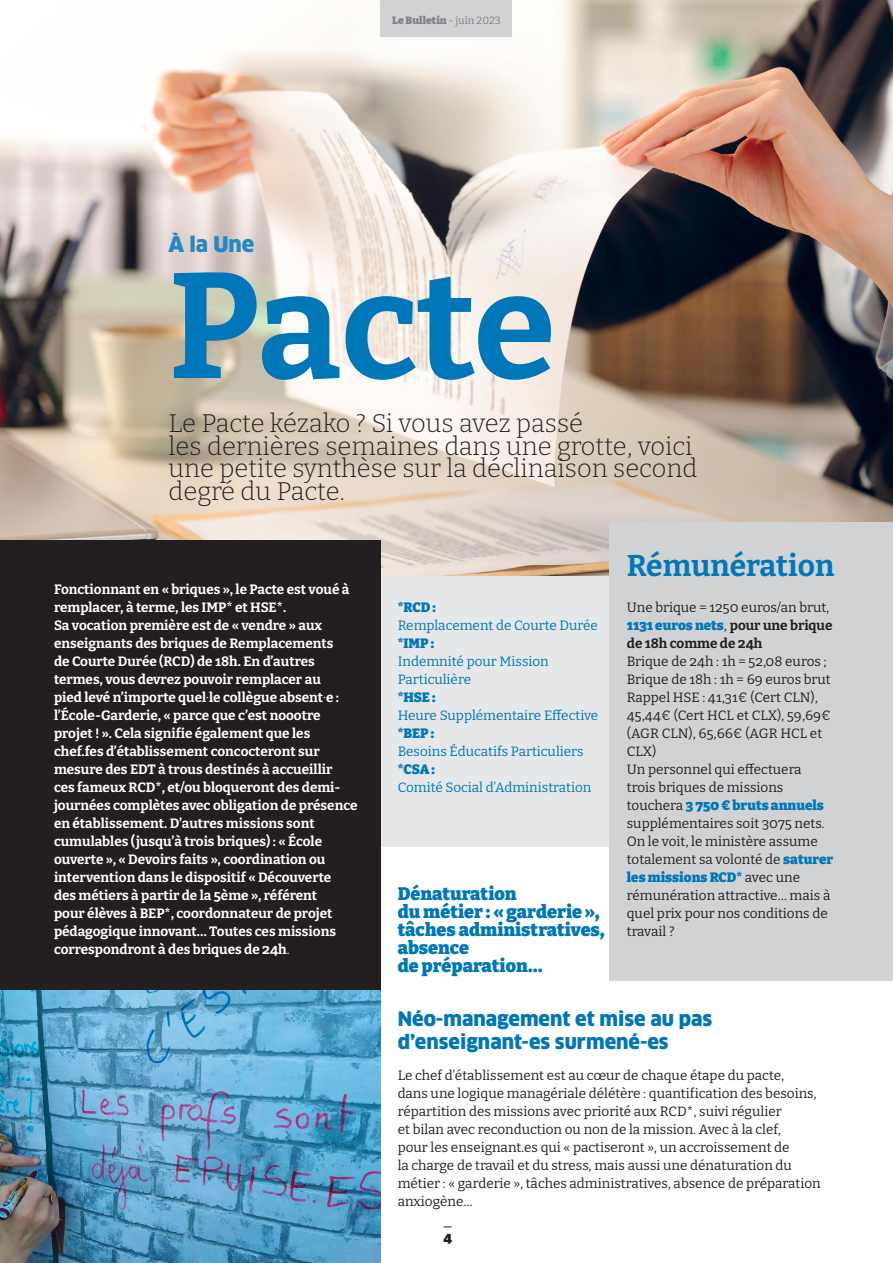
<style>
.page{position:relative;width:893px;height:1263px;background:#fff}
.page>*{position:absolute;margin:0;border:0;box-sizing:border-box;transform-origin:0 0}
.t1{font:700 150px "Bitter";letter-spacing:-.015em;color:#0077b8}
.t2{font:700 30px "Bitter";color:#0077b8}
.t3{font:300 25.5px/22.5px "Bitter";color:#231f20}
.t4{font:900 21px "Clan OT";color:#2488c3}
.t5{font:900 19.5px/22.5px "Clan OT";color:#0077b8}
.t6{font:900 18px/18px "Bitter";color:#0077b8}
.t7{font:13.5px/18px "Bitter";color:#231f20}
.t8{font:700 13.5px/18px "Bitter";color:#fff}
.t9{font:13.5px/18px "Bitter";color:#0077b8}
.t10{font:900 13.5px "Bitter";letter-spacing:-.005em;color:#0077b8}
.t11{font:900 13.5px "Bitter";color:#231f20}
.t12{font:900 10.5px "Bitter";color:#808285}
.s1{font-weight:400}
.s2{font-weight:900;color:#0077b8}
.s3{font-weight:700}
</style>
<div class="page">
<img style="left:0;top:0;width:893px;height:576px">
<div style="left:381px;top:576px;width:229px;height:270px;background:#e6e7e9"></div>
<div style="left:610px;top:522px;width:283px;height:458px;background:#d1d2d4"></div>
<div style="left:0;top:540px;width:381px;height:450px;background:#231f20"></div>
<img style="left:0;top:990px;width:381px;height:273px">
<div style="left:381px;top:0;width:131px;height:36px;background:#d1d2d4"></div>
<h3 class="t4" style="left:169px;top:232px;width:87px">À la Une</h3>
<p class="t12" style="left:392px;top:13px;width:110px">Le Bulletin <span class="s1">- juin 2023</span></p>
<h1 class="t1" style="left:169px;top:231px;width:389px">Pacte</h1>
<h3 class="t3" style="left:169px;top:411px;width:530px">Le Pacte kézako ? Si vous avez passé<br>les dernières semaines dans une grotte, voici une petite synthèse sur la déclinaison second degré du Pacte.</h3>
<p class="t8" style="left:54px;top:580px;width:305px">Fonctionnant en « briques », le Pacte est voué à remplacer, à terme, les IMP* et HSE*.<br>Sa vocation première est de « vendre » aux enseignants des briques de Remplacements<br>de Courte Durée (RCD) de 18h. En d’autres termes, vous devrez pouvoir remplacer au<br>pied levé n’importe quel<span class="s1">·</span>le collègue absent<span class="s1">·</span>e : l’École-Garderie, « parce que c’est noootre projet ! ». Cela signifie également que les chef.fes d’établissement concocteront sur mesure des EDT à trous destinés à accueillir<br>ces fameux RCD*, et/ou bloqueront des demi&shy;journées complètes avec obligation de présence en établissement. D’autres missions sont cumulables (jusqu’à trois briques) : « École ouverte », « Devoirs faits », coordination ou intervention dans le dispositif « Découverte<br>des métiers à partir de la 5ème », référent<br>pour élèves à BEP*, coordonnateur de projet pédagogique innovant… Toutes ces missions correspondront à des briques de 24h<span class="s1">.</span></p>
<p class="t10" style="left:398px;top:599px;width:40px">*RCD :</p>
<p class="t9" style="left:398px;top:616px;width:202px">Remplacement de Courte Durée</p>
<p class="t10" style="left:398px;top:635px;width:38px">*IMP :</p>
<p class="t9" style="left:398px;top:652px;width:153px">Indemnité pour Mission<br>Particulière</p>
<p class="t10" style="left:398px;top:689px;width:39px">*HSE :</p>
<p class="t9" style="left:398px;top:706px;width:202px">Heure Supplémentaire Effective</p>
<p class="t10" style="left:398px;top:725px;width:38px">*BEP :</p>
<p class="t9" style="left:398px;top:742px;width:187px">Besoins Éducatifs Particuliers</p>
<p class="t10" style="left:398px;top:761px;width:39px">*CSA :</p>
<p class="t9" style="left:398px;top:778px;width:195px">Comité Social d’Administration</p>
<h3 class="t6" style="left:398px;top:884px;width:209px">Dénaturation<br>du métier : « garderie », tâches administratives, absence<br>de préparation…</h3>
<h2 class="t2" style="left:627px;top:547px;width:209px">Rémunération</h2>
<p class="t7" style="left:627px;top:598px;width:207px">Une brique = 1250 euros/an brut,<br><span class="s2">1131 euros nets</span>, <span class="s3">pour une brique de 18h comme de 24h</span></p>
<p class="t7" style="left:627px;top:652px;width:208px">Brique de 24h : 1h = 52,08 euros ;<br>Brique de 18h : 1h = 69 euros brut<br>Rappel HSE : 41,31€ (Cert CLN),<br>45,44€ (Cert HCL et CLX), 59,69€ (AGR CLN), 65,66€ (AGR HCL et<br>CLX)<br>Un personnel qui effectuera trois briques de missions touchera <span class="s2">3 750 € bruts annuels </span>supplémentaires soit 3075 nets.<br>On le voit, le ministère assume totalement sa volonté de <span class="s2">saturer les missions RCD*</span> avec une rémunération attractive… mais à quel prix pour nos conditions de travail ?</p>
<h3 class="t5" style="left:398px;top:1008px;width:316px">Néo-management et mise au pas d’enseignant-es surmené-es</h3>
<p class="t7" style="left:398px;top:1066px;width:425px">Le chef d’établissement est au cœur de chaque étape du pacte,<br>dans une logique managériale délétère : quantification des besoins, répartition des missions avec priorité aux RCD*, suivi régulier<br>et bilan avec reconduction ou non de la mission. Avec à la clef,<br>pour les enseignant.es qui « pactiseront », un accroissement de<br>la charge de travail et du stress, mais aussi une dénaturation du métier : « garderie », tâches administratives, absence de préparation anxiogène…</p>
<p class="t11" style="left:444px;top:1229px;width:10px">4</p>
</div>
